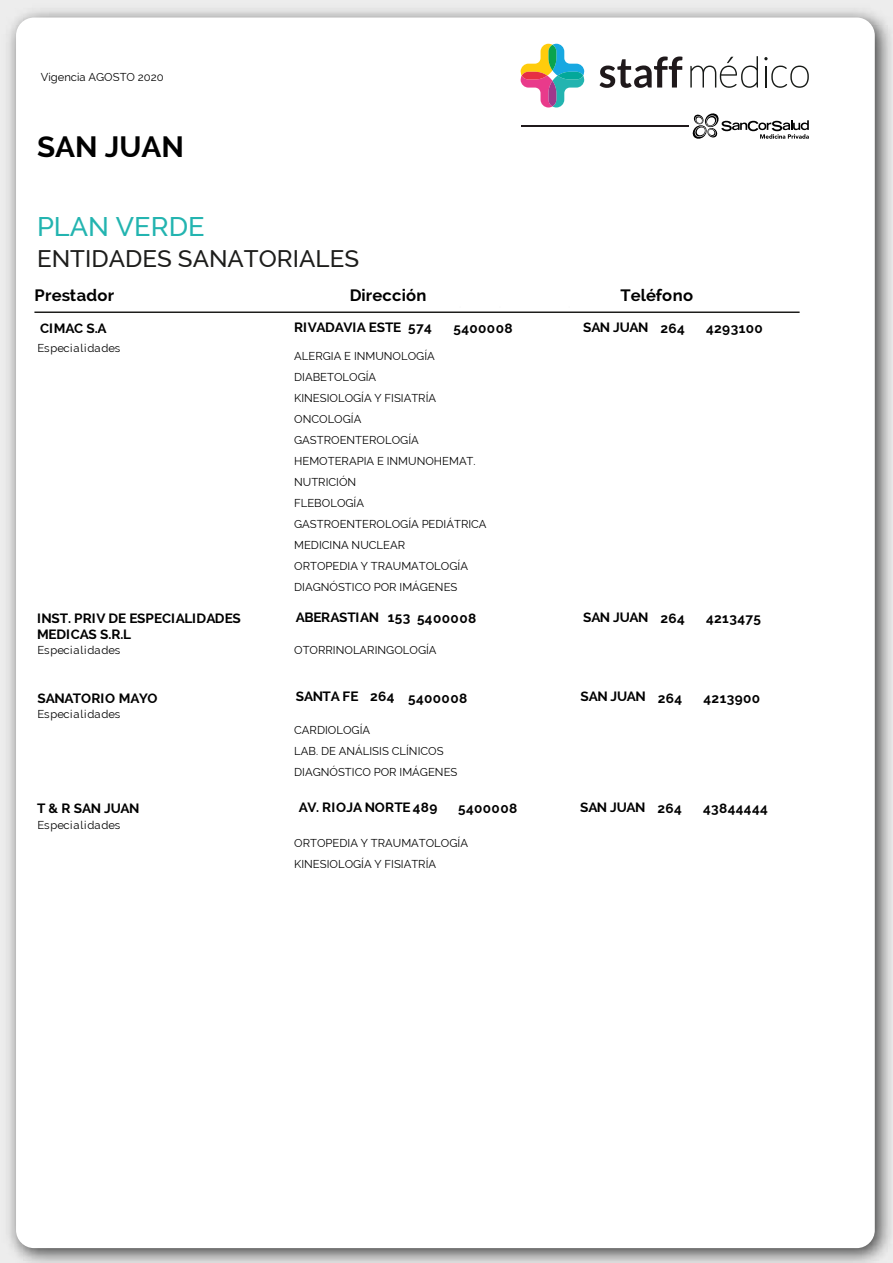
<style>
.page{position:relative;width:893px;height:1263px;background:#fff}
.page>*{position:absolute;margin:0;border:0;box-sizing:border-box;transform-origin:0 0}
.t1{font:700 29.4px "Raleway";color:#000}
.t2{font:500 27px "Raleway";color:#23b4b0}
.t3{font:500 24px "Raleway";color:#1d1d1b}
.t4{font:700 16.5px "Raleway";letter-spacing:.005em;color:#000}
.t5{font:700 13.5px/16.2px "Raleway";letter-spacing:.005em;color:#000}
.t6{font:700 13.5px "Raleway";letter-spacing:.03em;color:#000}
.t7{font:700 13.5px "Raleway";letter-spacing:-.025em;color:#000}
.t8{font:11.25px/21px "Raleway";color:#000}
.t9{font:11.25px "Raleway";letter-spacing:.04em;color:#000}
</style>
<div class="page">
<img style="left:0;top:0;width:893px;height:1263px">
<div style="left:16px;top:18px;width:859px;height:1230px;background:#fff;border-radius:18px"></div>
<svg style="left:599px;top:57px;width:83px;height:31px"></svg>
<svg style="left:690px;top:56px;width:68px;height:32px"></svg>
<hr style="left:765px;top:66px;width:2px;height:22px;background:#171a17">
<svg style="left:771px;top:66px;width:38px;height:22px"></svg>
<svg style="left:764px;top:57px;width:4px;height:3px"></svg>
<svg style="left:521px;top:44px;width:63px;height:63px"></svg>
<hr style="left:521px;top:125px;width:167px;height:2px;background:#1f191b">
<svg style="left:692px;top:113px;width:117px;height:26px"></svg>
<hr style="left:34px;top:311px;width:766px;height:2px;background:#1d1d1b">
<p class="t8" style="left:41px;top:67px;width:125px">Vigencia AGOSTO 2020</p>
<h1 class="t1" style="left:37px;top:129px;width:148px">SAN JUAN</h1>
<h2 class="t2" style="left:37px;top:211px;width:169px">PLAN VERDE</h2>
<h3 class="t3" style="left:37px;top:244px;width:324px">ENTIDADES SANATORIALES</h3>
<h3 class="t4" style="left:34px;top:285px;width:81px">Prestador</h3>
<h3 class="t4" style="left:350px;top:285px;width:78px">Dirección</h3>
<h3 class="t4" style="left:620px;top:285px;width:74px">Teléfono</h3>
<p class="t5" style="left:40px;top:321px;width:68px">CIMAC S.A</p>
<p class="t5" style="left:294px;top:320px;width:139px">RIVADAVIA ESTE 574</p>
<p class="t6" style="left:453px;top:321px;width:61px">5400008</p>
<p class="t5" style="left:583px;top:320px;width:103px">SAN JUAN 264</p>
<p class="t6" style="left:706px;top:321px;width:58px">4293100</p>
<p class="t9" style="left:37px;top:341px;width:84px">Especialidades</p>
<p class="t8" style="left:294px;top:345px;width:194px">ALERGIA E INMUNOLOGÍA<br>DIABETOLOGÍA<br>KINESIOLOGÍA Y FISIATRÍA<br>ONCOLOGÍA<br>GASTROENTEROLOGÍA<br>HEMOTERAPIA E INMUNOHEMAT.<br>NUTRICIÓN<br>FLEBOLOGÍA<br>GASTROENTEROLOGÍA PEDIÁTRICA<br>MEDICINA NUCLEAR<br>ORTOPEDIA Y TRAUMATOLOGÍA<br>DIAGNÓSTICO POR IMÁGENES</p>
<p class="t5" style="left:37px;top:610px;width:205px">INST. PRIV DE ESPECIALIDADES<br>MEDICAS S.R.L</p>
<p class="t6" style="left:296px;top:610px;width:182px">ABERASTIAN 153 5400008</p>
<p class="t5" style="left:583px;top:609px;width:103px">SAN JUAN 264</p>
<p class="t6" style="left:706px;top:611px;width:57px">4213475</p>
<p class="t9" style="left:37px;top:643px;width:84px">Especialidades</p>
<p class="t8" style="left:294px;top:640px;width:144px">OTORRINOLARINGOLOGÍA</p>
<p class="t7" style="left:37px;top:690px;width:122px">SANATORIO MAYO</p>
<p class="t6" style="left:296px;top:689px;width:173px">SANTA FE 264 5400008</p>
<p class="t5" style="left:580px;top:689px;width:103px">SAN JUAN 264</p>
<p class="t6" style="left:703px;top:690px;width:58px">4213900</p>
<p class="t9" style="left:37px;top:707px;width:84px">Especialidades</p>
<p class="t8" style="left:294px;top:719px;width:165px">CARDIOLOGÍA<br>LAB. DE ANÁLISIS CLÍNICOS<br>DIAGNÓSTICO POR IMÁGENES</p>
<p class="t5" style="left:37px;top:800px;width:104px">T &amp; R SAN JUAN</p>
<p class="t5" style="left:299px;top:799px;width:140px">AV. RIOJA NORTE 489</p>
<p class="t6" style="left:458px;top:801px;width:61px">5400008</p>
<p class="t5" style="left:580px;top:799px;width:103px">SAN JUAN 264</p>
<p class="t6" style="left:703px;top:801px;width:66px">43844444</p>
<p class="t9" style="left:37px;top:819px;width:84px">Especialidades</p>
<p class="t8" style="left:294px;top:832px;width:175px">ORTOPEDIA Y TRAUMATOLOGÍA<br>KINESIOLOGÍA Y FISIATRÍA</p>
</div>
